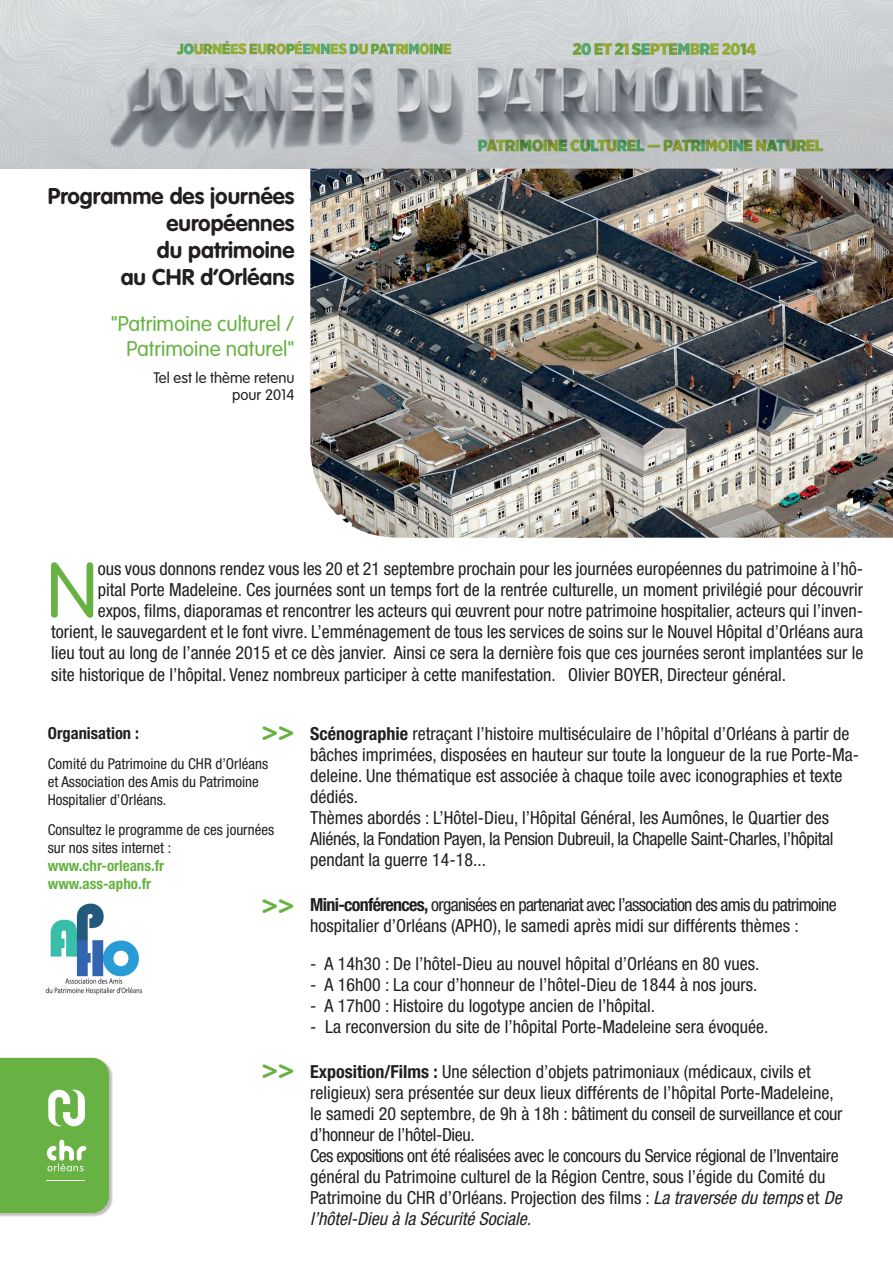
<style>
.page{position:relative;width:893px;height:1263px;background:#fff}
.page>*{position:absolute;margin:0;border:0;box-sizing:border-box;transform-origin:0 0}
.t1{font:300 76.5px "VAG Rounded Std";color:#67b243}
.t2{font:700 27px "VAG Rounded Std";color:#67b243}
.t3{font:700 22.5px/27px "VAG Rounded Std";color:#231f20;text-align:right}
.t4{font:300 21px/25.5px "VAG Rounded Std";color:#67b243;text-align:right}
.t5{font:condensed 18px/21px "Helvetica Neue LT Std";color:#231f20}
.t6{font:700 condensed 16.5px "Helvetica Neue LT Std";color:#231f20}
.t7{font:condensed 15px/18px "Helvetica Neue LT Std";color:#231f20}
.t8{font:700 condensed 15px/18px "Helvetica Neue LT Std";color:#67b243}
.t9{font:300 15px/16.5px "VAG Rounded Std";color:#231f20;text-align:right}
.s1{font-weight:700}
.s2{font-style:italic}
</style>
<div class="page">
<img style="left:0;top:0;width:893px;height:169px">
<div style="left:0;top:1058px;width:113px;height:159px;background:#231f20;opacity:.3"></div>
<svg style="left:0;top:1058px;width:109px;height:155px"></svg>
<hr style="left:47px;top:1181px;width:38px;height:1px;background:#fff">
<img style="left:310px;top:169px;width:583px;height:369px">
<img style="left:45px;top:903px;width:97px;height:92px">
<p class="t3" style="left:48px;top:183px;width:248px">Programme des journées européennes<br>du patrimoine<br>au CHR d’Orléans</p>
<p class="t4" style="left:111px;top:312px;width:185px">"Patrimoine culturel /<br>Patrimoine naturel"</p>
<p class="t9" style="left:154px;top:370px;width:142px">Tel est le thème retenu pour 2014</p>
<h1 class="t1" style="left:47px;top:547px;width:53px">N</h1>
<p class="t5" style="left:98px;top:558px;width:767px">ous vous donnons rendez vous les 20 et 21 septembre prochain pour les journées européennes du patrimoine à l’hô-</p>
<p class="t5" style="left:98px;top:579px;width:767px">pital Porte Madeleine. Ces journées sont un temps fort de la rentrée culturelle, un moment privilégié pour découvrir</p>
<p class="t5" style="left:98px;top:600px;width:767px">expos, films, diaporamas et rencontrer les acteurs qui œuvrent pour notre patrimoine hospitalier, acteurs qui l’inven-</p>
<p class="t5" style="left:51px;top:621px;width:814px">torient, le sauvegardent et le font vivre. L’emménagement de tous les services de soins sur le Nouvel Hôpital d’Orléans aura</p>
<p class="t5" style="left:51px;top:642px;width:814px">lieu tout au long de l’année 2015 et ce dès janvier. Ainsi ce sera la dernière fois que ces journées seront implantées sur le</p>
<p class="t5" style="left:51px;top:664px;width:737px">site historique de l’hôpital. Venez nombreux participer à cette manifestation. Olivier BOYER, Directeur général.</p>
<h2 class="t2" style="left:262px;top:715px;width:34px">&gt;&gt;</h2>
<p class="t6" style="left:48px;top:723px;width:93px">Organisation :</p>
<p class="t7" style="left:48px;top:755px;width:222px">Comité du Patrimoine du CHR d’Orléans et Association des Amis du Patrimoine<br>Hospitalier d’Orléans.</p>
<p class="t7" style="left:48px;top:821px;width:228px">Consultez le programme de ces journées sur nos sites internet :</p>
<p class="t8" style="left:48px;top:857px;width:118px">www.chr-orleans.fr www.ass-apho.fr</p>
<h2 class="t2" style="left:262px;top:888px;width:34px">&gt;&gt;</h2>
<h2 class="t2" style="left:262px;top:1053px;width:34px">&gt;&gt;</h2>
<p class="t5" style="left:310px;top:723px;width:550px"><span class="s1">Scénographie</span> retraçant l’histoire multiséculaire de l’hôpital d’Orléans à partir de bâches imprimées, disposées en hauteur sur toute la longueur de la rue Porte-Ma&shy;deleine. Une thématique est associée à chaque toile avec iconographies et texte dédiés.<br>Thèmes abordés : L’Hôtel-Dieu, l’Hôpital Général, les Aumônes, le Quartier des Aliénés, la Fondation Payen, la Pension Dubreuil, la Chapelle Saint-Charles, l’hôpital pendant la guerre 14-18...</p>
<p class="t5" style="left:310px;top:894px;width:528px"><span class="s1">Mini-conférences,</span> organisées en partenariat avec l’association des amis du patrimoine hospitalier d’Orléans (APHO), le samedi après midi sur différents thèmes :</p>
<p class="t5" style="left:310px;top:953px;width:451px">- A 14h30 : De l’hôtel-Dieu au nouvel hôpital d’Orléans en 80 vues.</p>
<p class="t5" style="left:310px;top:974px;width:449px">- A 16h00 : La cour d’honneur de l’hôtel-Dieu de 1844 à nos jours.</p>
<p class="t5" style="left:310px;top:995px;width:346px">- A 17h00 : Histoire du logotype ancien de l’hôpital.</p>
<p class="t5" style="left:310px;top:1016px;width:460px">- La reconversion du site de l’hôpital Porte-Madeleine sera évoquée.</p>
<p class="t5" style="left:310px;top:1061px;width:534px"><span class="s1">Exposition/Films :</span> Une sélection d’objets patrimoniaux (médicaux, civils et religieux) sera présentée sur deux lieux différents de l’hôpital Porte-Madeleine, le samedi 20 septembre, de 9h à 18h : bâtiment du conseil de surveillance et cour d’honneur de l’hôtel-Dieu.<br>Ces expositions ont été réalisées avec le concours du Service régional de l’Inventaire général du Patrimoine culturel de la Région Centre, sous l’égide du Comité du Patrimoine du CHR d’Orléans. Projection des films : <span class="s2">La traversée du temps</span> et <span class="s2">De l’hôtel-Dieu à la Sécurité Sociale.</span></p>
</div>
